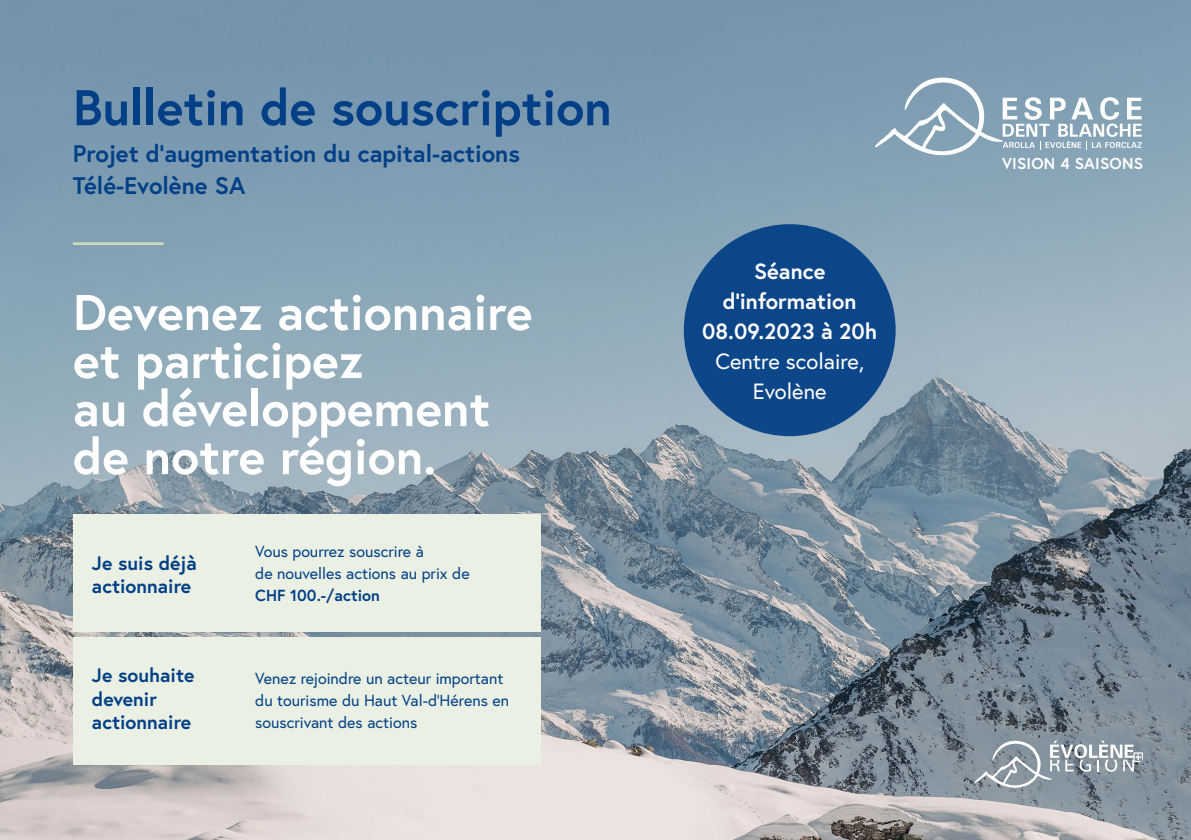
<style>
.page{position:relative;width:1191px;height:840px;background:#fff}
.page>*{position:absolute;margin:0;border:0;box-sizing:border-box;transform-origin:0 0}
.t1{font:700 50px/48px "Europa";color:#fff}
.t2{font:700 50px "Europa";color:#023f86}
.t3{font:700 24px/32px "Europa";color:#023f86}
.t4{font:700 22px/30px "Europa";color:#fff;text-align:center}
.t5{font:22px/30px "Europa";color:#fff;text-align:center}
.t6{font:700 19.4px/23.4px "Europa";color:#023f86}
.t7{font:16px/22px "Europa";color:#023f86}
.t8{font:700 16px "Europa";color:#023f86}
.t9{font:700 15.8px "Europa";letter-spacing:.01em;color:#fff}
</style>
<div class="page">
<img style="left:0;top:0;width:1191px;height:839px">
<div style="left:73px;top:513px;width:467px;height:118px;background:#eaf1e4"></div>
<div style="left:73px;top:636px;width:467px;height:127px;background:#eaf1e4"></div>
<hr style="left:73px;top:242px;width:91px;height:3px;background:#cadbb9">
<svg style="left:874px;top:77px;width:267px;height:85px;background:#97b0c1"></svg>
<svg style="left:974px;top:740px;width:169px;height:51px;background:#97a2ab"></svg>
<div style="left:684px;top:224px;width:211px;height:212px;background:#0c4689;border-radius:50%"></div>
<h1 class="t2" style="left:73px;top:73px;width:540px">Bulletin de souscription</h1>
<h2 class="t3" style="left:73px;top:137px;width:448px">Projet d’augmentation du capital-actions<br>Télé-Evolène SA</h2>
<h1 class="t1" style="left:73px;top:287px;width:461px">Devenez actionnaire et participez<br>au développement de notre région.</h1>
<p class="t6" style="left:92px;top:550px;width:106px">Je suis déjà actionnaire</p>
<p class="t7" style="left:255px;top:539px;width:216px">Vous pourrez souscrire à<br>de nouvelles actions au prix de</p>
<p class="t8" style="left:255px;top:584px;width:126px">CHF 100.-/action</p>
<p class="t6" style="left:92px;top:662px;width:104px">Je souhaite devenir actionnaire</p>
<p class="t7" style="left:255px;top:666px;width:255px">Venez rejoindre un acteur important du tourisme du Haut Val-d’Hérens en souscrivant des actions</p>
<h3 class="t4" style="left:702px;top:255px;width:176px">Séance d’information<br>08.09.2023 à 20h</h3>
<h3 class="t5" style="left:715px;top:346px;width:150px">Centre scolaire,<br>Evolène</h3>
<p class="t9" style="left:1002px;top:153px;width:142px">VISION 4 SAISONS</p>
</div>
